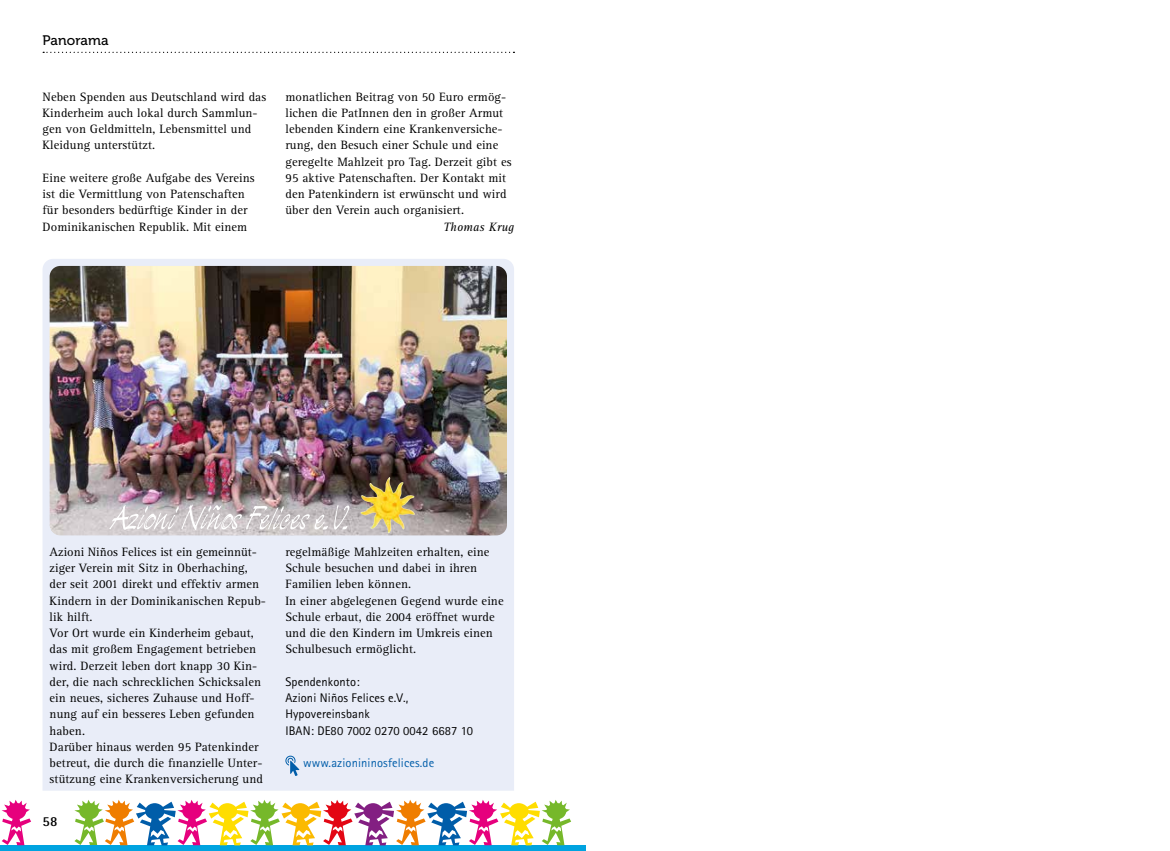
<style>
.page{position:relative;width:1170px;height:851px;background:#fff}
.page>*{position:absolute;margin:0;border:0;box-sizing:border-box;transform-origin:0 0}
.t1{font:13.75px "Museo 500";letter-spacing:.01em;color:#000}
.t2{font:700 13.75px "AT Rotis Semi Sans";color:#000}
.t3{font:12.5px/16.2px "AT Rotis Serif";letter-spacing:.01em;color:#000}
.t4{font:12.5px/16.2px "AT Rotis Sans Serif";letter-spacing:.01em;color:#000}
.t5{font:12.5px "AT Rotis Sans Serif";letter-spacing:.01em;color:#005da9}
.t6{font:italic 12.5px "AT Rotis Serif";letter-spacing:.01em;color:#000}
</style>
<div class="page">
<div style="left:43px;top:259px;width:471px;height:531px;background:#e9edf8"></div>
<svg style="left:43px;top:52px;width:471px;height:1px"></svg>
<img style="left:50px;top:266px;width:457px;height:269px">
<svg style="left:109px;top:504px;width:240px;height:26px;background:#cfc9cb"></svg>
<img style="left:360px;top:478px;width:55px;height:55px">
<div style="left:0;top:845px;width:126px;height:5px;background:#00a3e0"></div>
<svg style="left:2px;top:800px;width:29px;height:45px"></svg>
<div style="left:85px;top:845px;width:501px;height:5px;background:#00a3e0"></div>
<svg style="left:74px;top:800px;width:497px;height:45px"></svg>
<svg style="left:285px;top:755px;width:14px;height:20px"></svg>
<p class="t1" style="left:43px;top:33px;width:68px">Panorama</p>
<p class="t3" style="left:43px;top:89px;width:225px">Neben Spenden aus Deutschland wird das Kinderheim auch lokal durch Sammlun&shy;gen von Geldmitteln, Lebensmittel und Kleidung unterstützt.</p>
<p class="t3" style="left:43px;top:170px;width:214px">Eine weitere große Aufgabe des Vereins ist die Vermittlung von Patenschaften für besonders bedürftige Kinder in der Dominikanischen Republik. Mit einem</p>
<p class="t3" style="left:285px;top:89px;width:228px">monatlichen Beitrag von 50 Euro ermög&shy;lichen die PatInnen den in großer Armut lebenden Kindern eine Krankenversiche&shy;rung, den Besuch einer Schule und eine geregelte Mahlzeit pro Tag. Derzeit gibt es 95 aktive Patenschaften. Der Kontakt mit den Patenkindern ist erwünscht und wird über den Verein auch organisiert.</p>
<p class="t6" style="left:443px;top:219px;width:72px">Thomas Krug</p>
<p class="t3" style="left:50px;top:544px;width:218px">Azioni Niños Felices ist ein gemeinnüt&shy;ziger Verein mit Sitz in Oberhaching, der seit 2001 direkt und effektiv armen Kindern in der Dominikanischen Repub&shy;lik hilft.<br>Vor Ort wurde ein Kinderheim gebaut, das mit großem Engagement betrieben wird. Derzeit leben dort knapp 30 Kin&shy;der, die nach schrecklichen Schicksalen ein neues, sicheres Zuhause und Hoff&shy;nung auf ein besseres Leben gefunden haben.<br>Darüber hinaus werden 95 Patenkinder betreut, die durch die finanzielle Unter&shy;stützung eine Krankenversicherung und</p>
<p class="t2" style="left:43px;top:812px;width:16px">58</p>
<p class="t3" style="left:285px;top:544px;width:220px">regelmäßige Mahlzeiten erhalten, eine Schule besuchen und dabei in ihren Familien leben können.<br>In einer abgelegenen Gegend wurde eine Schule erbaut, die 2004 eröffnet wurde und die den Kindern im Umkreis einen Schulbesuch ermöglicht.</p>
<p class="t4" style="left:285px;top:673px;width:189px">Spendenkonto:<br>Azioni Niños Felices e.V.,<br>Hypovereinsbank<br>IBAN: DE80 7002 0270 0042 6687 10</p>
<p class="t5" style="left:303px;top:755px;width:132px">www.azionininosfelices.de</p>
</div>
